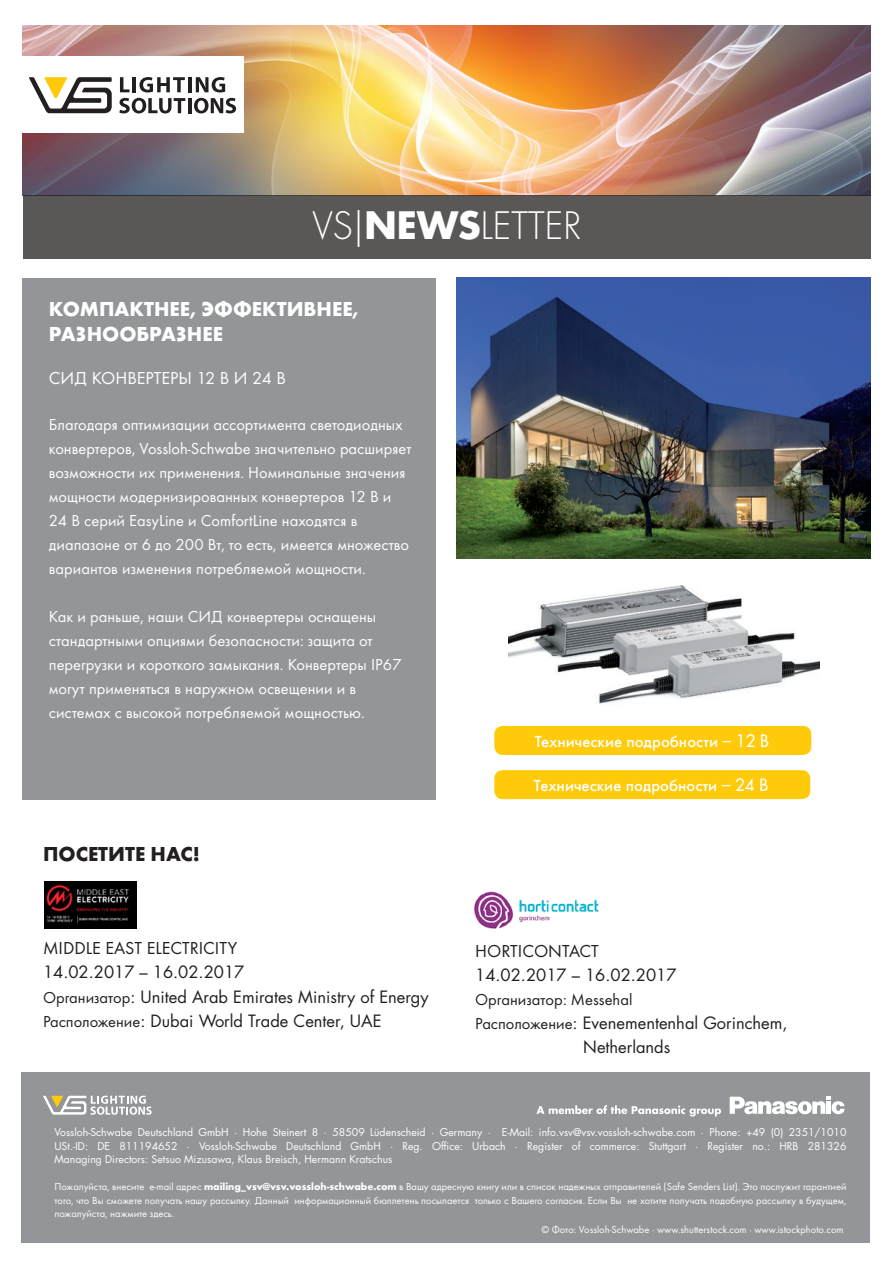
<style>
.page{position:relative;width:893px;height:1263px;background:#fff}
.page>*{position:absolute;margin:0;border:0;box-sizing:border-box;transform-origin:0 0}
.t1{font:300 36.75px "Futura";color:#fff}
.t2{font:700 21px/25.2px "Futura TCY";color:#fff}
.t3{font:700 21px "Futura TCY";color:#231f20}
.t4{font:18px "Futura TCY Boo";color:#231f20}
.t5{font:18px "Futura TCY Boo";color:#fff}
.t6{font:500 16.65px "Futura TCY";color:#fff}
.t7{font:16.5px/24px "Futura TCY Boo";color:#fff}
.t8{font:16.5px/24px "Futura";color:#231f20}
.t9{font:16.5px "Futura TCY Boo";color:#231f20}
.t10{font:10.5px/13.5px "Futura TCY Boo";color:#fff;text-align:justify}
.t11{font:10.5px/13.5px "Futura";color:#fff;text-align:justify}
.s1{font-weight:700}
.s2{font-family:"Futura TCY Boo"}
.s3{font-family:"Futura";font-weight:400}
.s4{font-family:"Futura TCY";font-weight:700}
</style>
<div class="page">
<img style="left:23px;top:26px;width:848px;height:170px">
<div style="left:22px;top:56px;width:222px;height:77px;background:#fff"></div>
<svg style="left:29px;top:77px;width:83px;height:36px"></svg>
<svg style="left:120px;top:77px;width:10px;height:15px"></svg>
<svg style="left:196px;top:77px;width:29px;height:15px"></svg>
<svg style="left:139px;top:77px;width:46px;height:15px"></svg>
<hr style="left:133px;top:77px;width:3px;height:15px;background:#231f20">
<hr style="left:188px;top:77px;width:4px;height:15px;background:#231f20">
<svg style="left:194px;top:98px;width:42px;height:15px"></svg>
<hr style="left:188px;top:98px;width:4px;height:15px;background:#231f20">
<svg style="left:119px;top:98px;width:66px;height:15px"></svg>
<div style="left:23px;top:196px;width:848px;height:63px;background:#5a5757"></div>
<div style="left:23px;top:278px;width:413px;height:521px;background:#939598"></div>
<img style="left:456px;top:278px;width:415px;height:280px">
<div style="left:494px;top:726px;width:317px;height:29px;background:#feca0a;border-radius:9px"></div>
<div style="left:494px;top:770px;width:316px;height:29px;background:#feca0a;border-radius:9px"></div>
<img style="left:508px;top:585px;width:311px;height:119px">
<img style="left:473px;top:891px;width:126px;height:38px">
<img style="left:45px;top:881px;width:91px;height:47px">
<div style="left:22px;top:1072px;width:848px;height:170px;background:#939598"></div>
<svg style="left:43px;top:1096px;width:109px;height:19px"></svg>
<svg style="left:536px;top:1105px;width:185px;height:11px"></svg>
<svg style="left:730px;top:1097px;width:115px;height:17px"></svg>
<h1 class="t1" style="left:312px;top:203px;width:270px">VS|<span class="s1">NEWS</span>LETTER</h1>
<p class="t2" style="left:49px;top:296px;width:312px">КОМПАКТНЕЕ, ЭФФЕКТИВНЕЕ,<br>РАЗНООБРАЗНЕЕ</p>
<p class="t5" style="left:49px;top:368px;width:239px">СИД КОНВЕРТЕРЫ 12 В И 24 В</p>
<p class="t7" style="left:49px;top:412px;width:364px">Благодаря оптимизации ассортимента светодиодных конвертеров, Vossloh-Schwabe значительно расширяет возможности их применения. Номинальные значения мощности модернизированных конвертеров 12 В и 24 В серий EasyLine и ComfortLine находятся в диапазоне от 6 до 200 Вт, то есть, имеется множество вариантов изменения потребляемой мощности.</p>
<p class="t7" style="left:49px;top:604px;width:354px">Как и раньше, наши СИД конвертеры оснащены стандартными опциями безопасности: защита от перегрузки и короткого замыкания. Конвертеры IP67 могут применяться в наружном освещении и в системах с высокой потребляемой мощностью.</p>
<p class="t3" style="left:43px;top:841px;width:158px">ПОСЕТИТЕ НАС!</p>
<p class="t4" style="left:43px;top:938px;width:196px">MIDDLE EAST ELECTRICITY</p>
<p class="t8" style="left:43px;top:960px;width:387px">14.02.2017 – 16.02.2017<br><span class="s2">Организатор</span>: United Arab Emirates Ministry of Energy<br><span class="s2">Расположение</span>: Dubai World Trade Center, UAE</p>
<p class="t6" style="left:535px;top:732px;width:236px">Технические подробности <span class="s3">– 12 B</span></p>
<p class="t6" style="left:534px;top:776px;width:236px">Технические подробности <span class="s3">– 24 B</span></p>
<p class="t4" style="left:475px;top:941px;width:125px">HORTICONTACT</p>
<p class="t8" style="left:475px;top:963px;width:203px">14.02.2017 – 16.02.2017</p>
<p class="t9" style="left:475px;top:990px;width:159px">Организатор: Messehal</p>
<p class="t8" style="left:475px;top:1011px;width:314px;text-align:center"><span class="s2">Расположение</span>: Evenementenhal Gorinchem,<br>Netherlands</p>
<p class="t11" style="left:54px;top:1126px;width:794px">Vossloh-Schwabe Deutschland GmbH · Hohe Steinert 8 · 58509 Lüdenscheid · Germany · E-Mail: info.vsv@vsv.vossloh-schwabe.com · Phone: +49 (0) 2351/1010<br>USt.-ID: DE 811194652 · Vossloh-Schwabe Deutschland GmbH · Reg. Office: Urbach · Register of commerce: Stuttgart · Register no.: HRB 281326<br>Managing Directors: Setsuo Mizusawa, Klaus Breisch, Hermann Kratschus</p>
<p class="t10" style="left:54px;top:1180px;width:793px">Пожалуйста, внесите e-mail адрес <span class="s4">mailing_vsv@vsv.vossloh-schwabe.com</span> в Вашу адресную книгу или в список надежных отправителей (Safe Senders List). Это послужит гарантией того, что Вы сможете получать нашу рассылку. Данный информационный бюллетень посылается только с Вашего согласия. Если Вы не хотите получать подобную рассылку в будущем, пожалуйста, нажмите здесь.</p>
<p class="t10" style="left:541px;top:1223px;width:304px">© Фото: Vossloh-Schwabe · www.shutterstock.com · www.istockphoto.com</p>
</div>
